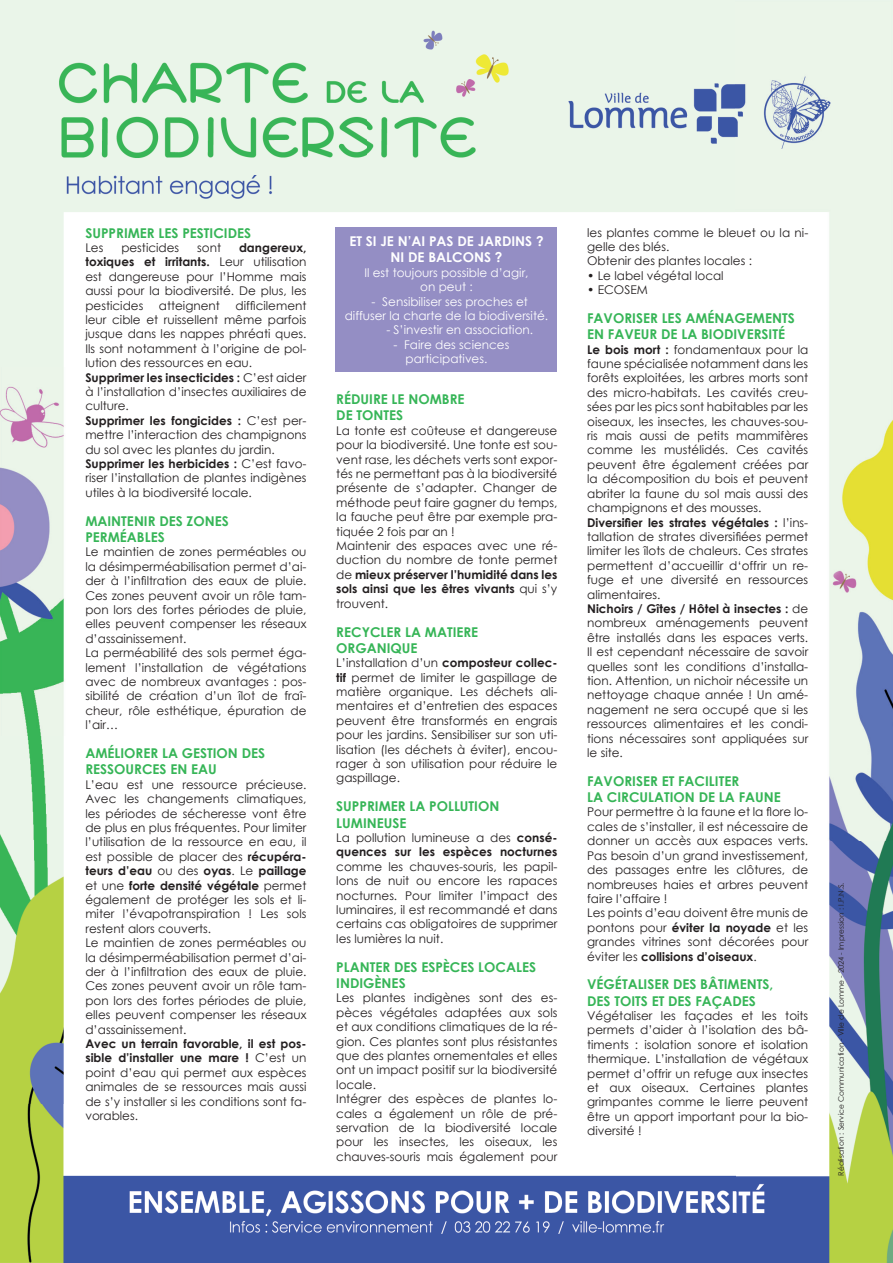
<style>
.page{position:relative;width:893px;height:1263px;background:#fff}
.page>*{position:absolute;margin:0;border:0;box-sizing:border-box;transform-origin:0 0}
.t1{font:700 13.5px/16.2px "Century Gothic";color:#36b557}
.t2{font:700 13.5px/16.2px "Century Gothic";color:#fff;text-align:center}
.t3{font:12px/14.4px "Century Gothic";color:#231f20}
.t4{font:12px/14.4px "Century Gothic";color:#fff;text-align:center}
.t5{font:700 12px/14.4px "Century Gothic";color:#231f20}
.t6{font:7.5px "Century Gothic";color:#231f20}
.s1{font-weight:700}
.s2{font-weight:400}
</style>
<div class="page">
<img style="left:0;top:0;width:893px;height:1263px">
<div style="left:336px;top:227px;width:221px;height:145px;background:#948ec4"></div>
<p class="t1" style="left:85px;top:224px;width:167px">SUPPRIMER LES PESTICIDES</p>
<p class="t3" style="left:85px;top:240px;width:20px">Les</p>
<p class="t3" style="left:121px;top:240px;width:59px">pesticides</p>
<p class="t3" style="left:197px;top:240px;width:25px">sont</p>
<p class="t3" style="left:85px;top:240px;width:223px;text-align:justify;text-indent:154px"><span class="s1">dangereux, toxiques et irritants.</span> Leur utilisation est dangereuse pour l’Homme mais aussi pour la biodiversité. De plus, les pesticides</p>
<p class="t3" style="left:85px;top:298px;width:223px;text-indent:150px">difficilement leur cible et ruissellent même parfois jusque dans les nappes phréati ques.<br>Ils sont notamment à l’origine de pol&shy;lution des ressources en eau.<br><span class="s1">Supprimer les insecticides :</span> C’est aider à l’installation d’insectes auxiliaires de culture.<br><span class="s1">Supprimer les fongicides :</span> C’est per&shy;mettre l’interaction des champignons du sol avec les plantes du jardin.<br><span class="s1">Supprimer les herbicides :</span> C’est favo&shy;riser l’installation de plantes indigènes utiles à la biodiversité locale.</p>
<p class="t1" style="left:85px;top:512px;width:145px">MAINTENIR DES ZONES<br>PERMÉABLES</p>
<p class="t3" style="left:85px;top:545px;width:223px">Le maintien de zones perméables ou la désimperméabilisation permet d’ai&shy;der à l’infiltration des eaux de pluie.<br>Ces zones peuvent avoir un rôle tam&shy;pon lors des fortes périodes de pluie, elles peuvent compenser les réseaux d’assainissement.<br>La perméabilité des sols permet éga&shy;lement l’installation de végétations avec de nombreux avantages : pos&shy;sibilité de création d’un îlot de fraî&shy;cheur, rôle esthétique, épuration de l’air…</p>
<p class="t1" style="left:85px;top:745px;width:181px">AMÉLIORER LA GESTION DES<br>RESSOURCES EN EAU</p>
<p class="t3" style="left:85px;top:777px;width:223px">L’eau est une ressource précieuse.<br>Avec les changements climatiques, les périodes de sécheresse vont être de plus en plus fréquentes. Pour limiter l’utilisation de la ressource en eau, il est possible de placer des <span class="s1">récupéra&shy;teurs d’eau</span> ou des <span class="s1">oyas</span>. Le <span class="s1">paillage </span>et une <span class="s1">forte densité végétale</span> permet également de protéger les sols et li&shy;miter l’évapotranspiration ! Les sols restent alors couverts.<br>Le maintien de zones perméables ou la désimperméabilisation permet d’ai&shy;der à l’infiltration des eaux de pluie.<br>Ces zones peuvent avoir un rôle tam&shy;pon lors des fortes périodes de pluie, elles peuvent compenser les réseaux d’assainissement.</p>
<p class="t3" style="left:85px;top:1036px;width:223px;text-align:justify"><span class="s1">Avec un terrain favorable, il est pos&shy;sible d’installer une mare !</span> C’est un point d’eau qui permet aux espèces animales de se ressources mais aussi de s’y installer si les conditions sont fa&shy;vorables.</p>
<p class="t3" style="left:159px;top:298px;width:63px">atteignent</p>
<p class="t2" style="left:349px;top:233px;width:196px">ET SI JE N’AI PAS DE JARDINS ?<br>NI DE BALCONS ?</p>
<p class="t4" style="left:364px;top:265px;width:166px">Il est toujours possible d’agir, on peut :</p>
<p class="t4" style="left:345px;top:294px;width:205px">- Sensibiliser ses proches et<br>diffuser la charte de la biodiversité.</p>
<p class="t4" style="left:386px;top:323px;width:148px">- S’investir en association.</p>
<p class="t4" style="left:405px;top:337px;width:105px;text-align:left;text-indent:-12px">- Faire des sciences participatives.</p>
<p class="t1" style="left:336px;top:391px;width:130px">RÉDUIRE LE NOMBRE<br>DE TONTES</p>
<p class="t3" style="left:336px;top:423px;width:223px">La tonte est coûteuse et dangereuse pour la biodiversité. Une tonte est sou&shy;vent rase, les déchets verts sont expor&shy;tés ne permettant pas à la biodiversité présente de s’adapter. Changer de méthode peut faire gagner du temps, la fauche peut être par exemple pra&shy;tiquée 2 fois par an !<br>Maintenir des espaces avec une ré&shy;duction du nombre de tonte permet de <span class="s1">mieux préserver l’humidité dans les sols ainsi que les êtres vivants</span> qui s’y trouvent.</p>
<p class="t1" style="left:336px;top:623px;width:144px">RECYCLER LA MATIERE<br>ORGANIQUE</p>
<p class="t3" style="left:336px;top:655px;width:223px;text-align:justify">L’installation d’un <span class="s1">composteur collec&shy;tif</span> permet de limiter le gaspillage de matière organique. Les déchets ali&shy;mentaires et d’entretien des espaces peuvent être transformés en engrais pour les jardins. Sensibiliser sur son uti&shy;lisation (les déchets à éviter), encou&shy;rager à son utilisation pour réduire le gaspillage.</p>
<p class="t1" style="left:336px;top:798px;width:165px">SUPPRIMER LA POLLUTION<br>LUMINEUSE</p>
<p class="t5" style="left:336px;top:830px;width:223px"><span class="s2">La pollution lumineuse a des</span> consé&shy;quences sur les espèces nocturnes</p>
<p class="t3" style="left:336px;top:859px;width:223px;text-align:justify">comme les chauves-souris, les papil&shy;lons de nuit ou encore les rapaces nocturnes. Pour limiter l’impact des luminaires, il est recommandé et dans certains cas obligatoires de supprimer les lumières la nuit.</p>
<p class="t1" style="left:336px;top:958px;width:201px">PLANTER DES ESPÈCES LOCALES<br>INDIGÈNES</p>
<p class="t3" style="left:336px;top:990px;width:223px">Les plantes indigènes sont des es&shy;pèces végétales adaptées aux sols et aux conditions climatiques de la ré&shy;gion. Ces plantes sont plus résistantes que des plantes ornementales et elles ont un impact positif sur la biodiversité locale.<br>Intégrer des espèces de plantes lo&shy;cales a également un rôle de pré&shy;servation de la biodiversité locale pour les insectes, les oiseaux, les chauves-souris mais également pour</p>
<p class="t3" style="left:587px;top:225px;width:223px">les plantes comme le bleuet ou la ni&shy;gelle des blés.<br>Obtenir des plantes locales :</p>
<p class="t3" style="left:587px;top:268px;width:138px">• Le label végétal local</p>
<p class="t3" style="left:587px;top:282px;width:62px">• ECOSEM</p>
<p class="t1" style="left:587px;top:309px;width:209px">FAVORISER LES AMÉNAGEMENTS<br>EN FAVEUR DE LA BIODIVERSITÉ</p>
<p class="t3" style="left:587px;top:342px;width:223px"><span class="s1">Le bois mort :</span> fondamentaux pour la faune spécialisée notamment dans les forêts exploitées, les arbres morts sont des micro-habitats. Les cavités creu&shy;sées par les pics sont habitables par les oiseaux, les insectes, les chauves-sou&shy;ris mais aussi de petits mammifères comme les mustélidés. Ces cavités peuvent être également créées par la décomposition du bois et peuvent abriter la faune du sol mais aussi des champignons et des mousses.<br><span class="s1">Diversifier les strates végétales :</span> l’ins&shy;tallation de strates diversifiées permet limiter les îlots de chaleurs. Ces strates permettent d’accueillir d‘offrir un re&shy;fuge et une diversité en ressources alimentaires.<br><span class="s1">Nichoirs / Gîtes / Hôtel à insectes :</span> de nombreux aménagements peuvent être installés dans les espaces verts.<br>Il est cependant nécessaire de savoir quelles sont les conditions d’installa&shy;tion. Attention, un nichoir nécessite un nettoyage chaque année ! Un amé&shy;nagement ne sera occupé que si les ressources alimentaires et les condi&shy;tions nécessaires sont appliquées sur le site.</p>
<p class="t1" style="left:587px;top:772px;width:195px">FAVORISER ET FACILITER<br>LA CIRCULATION DE LA FAUNE</p>
<p class="t3" style="left:587px;top:805px;width:223px">Pour permettre à la faune et la flore lo&shy;cales de s’installer, il est nécessaire de donner un accès aux espaces verts.<br>Pas besoin d’un grand investissement, des passages entre les clôtures, de nombreuses haies et arbres peuvent faire l’affaire !<br>Les points d’eau doivent être munis de pontons pour <span class="s1">éviter la noyade</span> et les grandes vitrines sont décorées pour éviter les <span class="s1">collisions d’oiseaux</span>.</p>
<p class="t1" style="left:587px;top:976px;width:188px">VÉGÉTALISER DES BÂTIMENTS,<br>DES TOITS ET DES FAÇADES</p>
<p class="t3" style="left:587px;top:1008px;width:223px;text-align:justify">Végétaliser les façades et les toits permets d’aider à l’isolation des bâ&shy;timents : isolation sonore et isolation thermique. L’installation de végétaux permet d’offrir un refuge aux insectes et aux oiseaux. Certaines plantes grimpantes comme le lierre peuvent être un apport important pour la bio&shy;diversité !</p>
<p class="t6" style="left:836px;top:1176px;width:295px;rotate:-90deg">Réalisation : Service Communication - Ville de Lomme - 2024 - Impression : I.P.N.S.</p>
</div>
